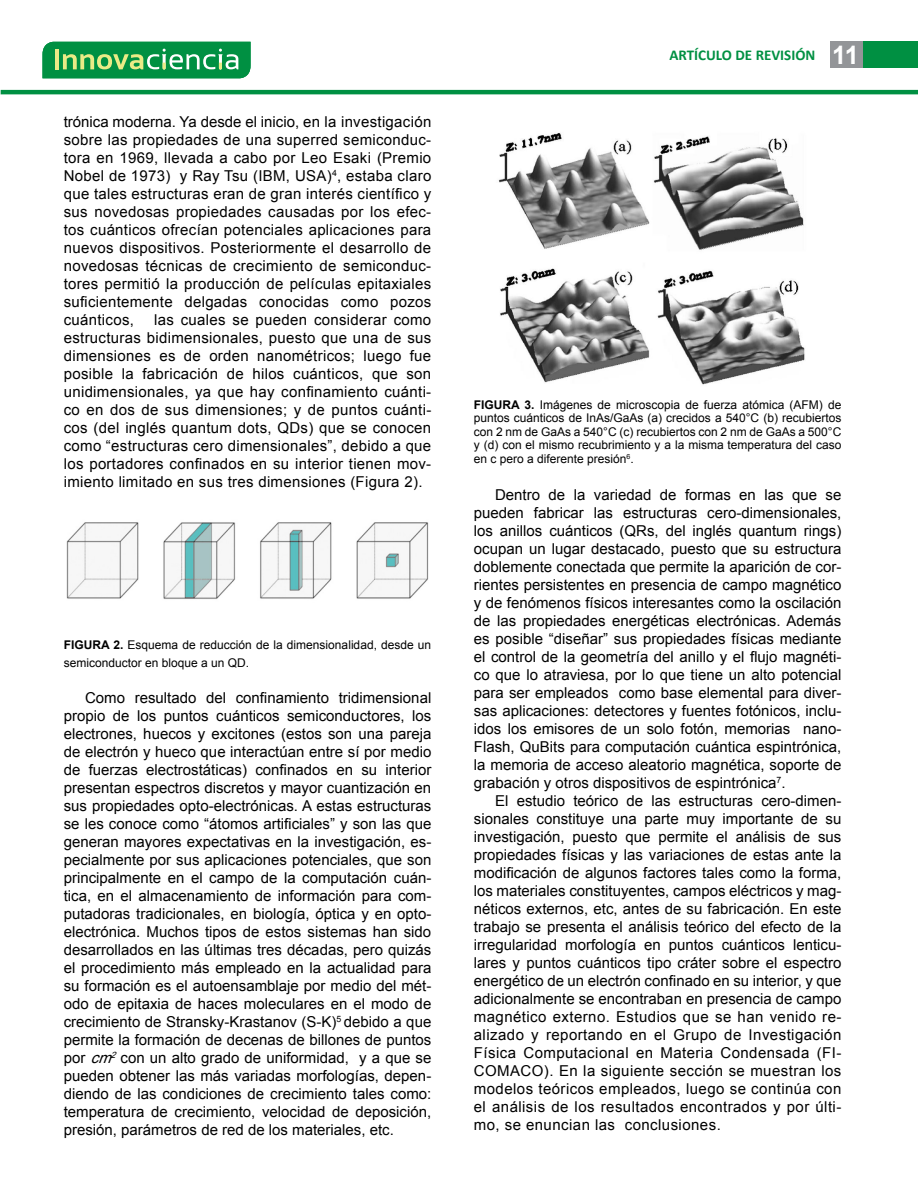
<style>
.page{position:relative;width:918px;height:1188px;background:#fff}
.page>*{position:absolute;margin:0;border:0;box-sizing:border-box;transform-origin:0 0}
.t1{font:15px/18px "Arial";letter-spacing:.02em;color:#000;text-align:justify}
.t2{font:700 15px "Calibri";color:#009042}
.t3{font:12px/13.5px "Arial";color:#000}
.s1{font-weight:700}
.s2{font-style:italic}
.s3{font-family:"Arial";font-size:25.5px;color:#fff}
</style>
<div class="page">
<hr style="left:1px;top:90px;width:917px;height:4px;background:#009042">
<div style="left:830px;top:42px;width:88px;height:26px;background:#939598"></div>
<div style="left:863px;top:42px;width:55px;height:26px;background:#009042"></div>
<svg style="left:42px;top:42px;width:209px;height:36px;background:#2ba157"></svg>
<img style="left:66px;top:522px;width:363px;height:77px">
<img style="left:498px;top:133px;width:307px;height:252px">
<p class="t1" style="left:64px;top:113px;width:369px">trónica moderna. Ya desde el inicio, en la investigación sobre las propiedades de una superred semiconduc&shy;tora en 1969, llevada a cabo por Leo Esaki (Premio Nobel de 1973) y Ray Tsu (IBM, USA)<sup>4</sup>, estaba claro que tales estructuras eran de gran interés científico y sus novedosas propiedades causadas por los efec&shy;tos cuánticos ofrecían potenciales aplicaciones para nuevos dispositivos. Posteriormente el desarrollo de novedosas técnicas de crecimiento de semiconduc&shy;tores permitió la producción de películas epitaxiales suficientemente delgadas conocidas como pozos cuánticos,</p>
<p class="t1" style="left:64px;top:311px;width:369px;text-indent:90px">las cuales se pueden considerar como estructuras bidimensionales, puesto que una de sus dimensiones es de orden nanométricos; luego fue posible la fabricación de hilos cuánticos, que son unidimensionales, ya que hay confinamiento cuánti&shy;co en dos de sus dimensiones; y de puntos cuánti&shy;cos (del inglés quantum dots, QDs) que se conocen como “estructuras cero dimensionales”, debido a que los portadores confinados en su interior tienen mov&shy;imiento limitado en sus tres dimensiones (Figura 2).</p>
<p class="t3" style="left:64px;top:636px;width:369px;line-height:18px"><span class="s1">FIGURA 2.</span> Esquema de reducción de la dimensionalidad, desde un semiconductor en bloque a un QD.</p>
<p class="t1" style="left:64px;top:689px;width:369px;text-indent:21px">Como resultado del confinamiento tridimensional propio de los puntos cuánticos semiconductores, los electrones, huecos y excitones (estos son una pareja de electrón y hueco que interactúan entre sí por medio de fuerzas electrostáticas) confinados en su interior presentan espectros discretos y mayor cuantización en sus propiedades opto-electrónicas. A estas estructuras se les conoce como “átomos artificiales” y son las que generan mayores expectativas en la investigación, es&shy;pecialmente por sus aplicaciones potenciales, que son principalmente en el campo de la computación cuán&shy;tica, en el almacenamiento de información para com&shy;putadoras tradicionales, en biología, óptica y en opto&shy;electrónica. Muchos tipos de estos sistemas han sido desarrollados en las últimas tres décadas, pero quizás el procedimiento más empleado en la actualidad para su formación es el autoensamblaje por medio del mét&shy;odo de epitaxia de haces moleculares en el modo de crecimiento de Stransky-Krastanov (S-K)<sup>5</sup> debido a que permite la formación de decenas de billones de puntos por <span class="s2">cm</span><sup>2</sup> con un alto grado de uniformidad, y a que se pueden obtener las más variadas morfologías, depen&shy;diendo de las condiciones de crecimiento tales como: temperatura de crecimiento, velocidad de deposición, presión, parámetros de red de los materiales, etc.</p>
<p class="t2" style="left:669px;top:45px;width:191px">ARTÍCULO DE REVISIÓN <span class="s3">11</span></p>
<p class="t3" style="left:474px;top:398px;width:369px;text-align:justify"><span class="s1">FIGURA 3.</span> Imágenes de microscopia de fuerza atómica (AFM) de puntos cuánticos de InAs/GaAs (a) crecidos a 540°C (b) recubiertos con 2 nm de GaAs a 540°C (c) recubiertos con 2 nm de GaAs a 500°C y (d) con el mismo recubrimiento y a la misma temperatura del caso en c pero a diferente presión<sup>6</sup>.</p>
<p class="t1" style="left:474px;top:486px;width:369px;text-indent:21px">Dentro de la variedad de formas en las que se pueden fabricar las estructuras cero-dimensionales, los anillos cuánticos (QRs, del inglés quantum rings) ocupan un lugar destacado, puesto que su estructura doblemente conectada que permite la aparición de cor&shy;rientes persistentes en presencia de campo magnético y de fenómenos físicos interesantes como la oscilación de las propiedades energéticas electrónicas. Además es posible “diseñar” sus propiedades físicas mediante el control de la geometría del anillo y el flujo magnéti&shy;co que lo atraviesa, por lo que tiene un alto potencial para ser empleados como base elemental para diver&shy;sas aplicaciones: detectores y fuentes fotónicos, inclu&shy;idos los emisores de un solo fotón, memorias nano-Flash, QuBits para computación cuántica espintrónica, la memoria de acceso aleatorio magnética, soporte de grabación y otros dispositivos de espintrónica<sup>7</sup>.</p>
<p class="t1" style="left:474px;top:792px;width:369px;text-indent:21px">El estudio teórico de las estructuras cero-dimen&shy;sionales constituye una parte muy importante de su investigación, puesto que permite el análisis de sus propiedades físicas y las variaciones de estas ante la modificación de algunos factores tales como la forma, los materiales constituyentes, campos eléctricos y mag&shy;néticos externos, etc, antes de su fabricación. En este trabajo se presenta el análisis teórico del efecto de la irregularidad morfología en puntos cuánticos lenticu&shy;lares y puntos cuánticos tipo cráter sobre el espectro energético de un electrón confinado en su interior, y que adicionalmente se encontraban en presencia de campo magnético externo. Estudios que se han venido re&shy;alizado y reportando en el Grupo de Investigación Física Computacional en Materia Condensada (FI-COMACO). En la siguiente sección se muestran los modelos teóricos empleados, luego se continúa con el análisis de los resultados encontrados y por últi&shy;mo, se enuncian las conclusiones.</p>
</div>
